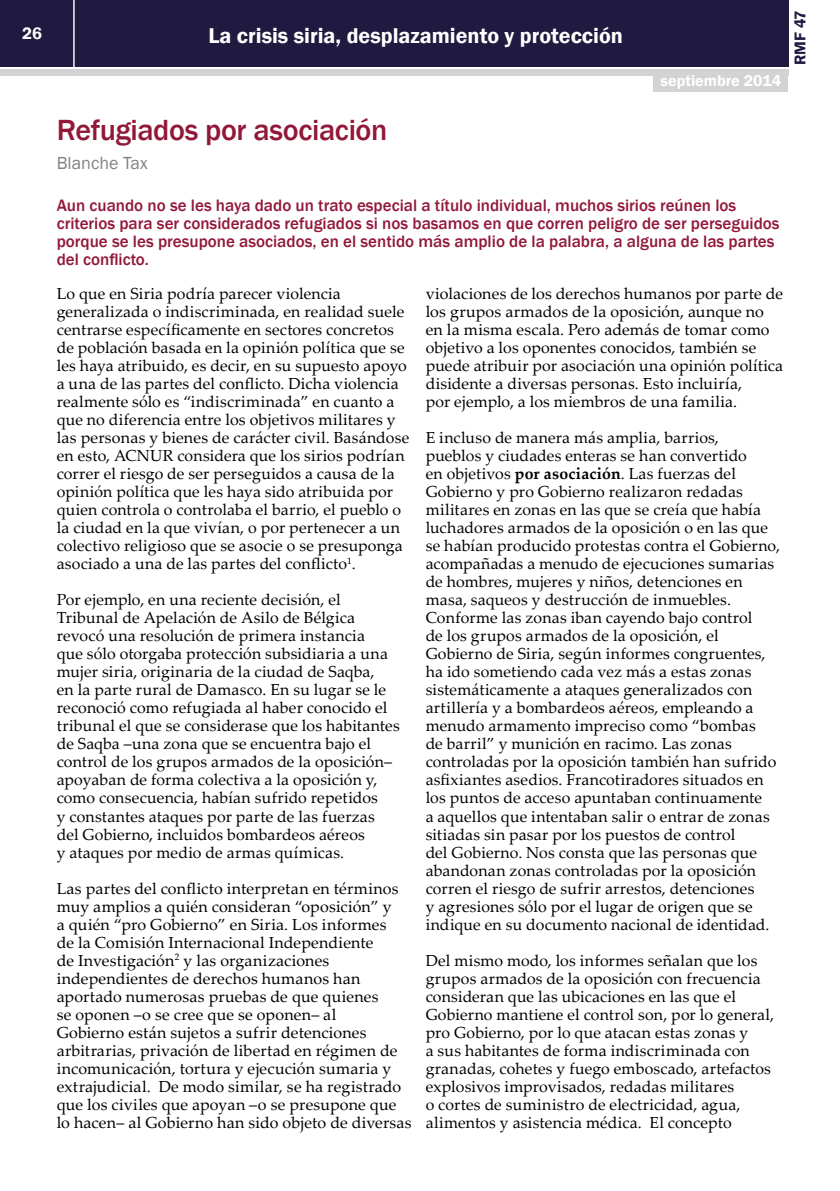
<style>
.page{position:relative;width:840px;height:1191px;background:#fff}
.page>*{position:absolute;margin:0;border:0;box-sizing:border-box;transform-origin:0 0}
.t1{font:500 30px "Franklin Gothic";letter-spacing:-.015em;color:#92183a}
.t2{font:600 22px "Franklin Gothic";color:#fff}
.t3{font:18px "Franklin Gothic";color:#808285}
.t4{font:500 17px/18px "Franklin Gothic";color:#92183a}
.t5{font:600 17px "Franklin Gothic";color:#fff}
.t6{font:16px/18px "Palatino Linotype";letter-spacing:.01em;color:#000}
.t7{font:600 16px "Franklin Gothic";color:#fff}
.t8{font:600 16px "Franklin Gothic";color:#211a40}
.s1{font-weight:700}
</style>
<div class="page">
<div style="left:0;top:0;width:787px;height:66px;background:#211a40"></div>
<div style="left:0;top:69px;width:787px;height:6px;background:#d1d3d4"></div>
<hr style="left:73px;top:0;width:2px;height:67px;background:#fff">
<div style="left:653px;top:74px;width:134px;height:18px;background:#d1d3d4"></div>
<p class="t5" style="left:22px;top:23px;width:21px">26</p>
<h2 class="t2" style="left:208px;top:22px;width:416px">La crisis siria, desplazamiento y protección</h2>
<p class="t7" style="left:660px;top:71px;width:122px">septiembre 2014</p>
<p class="t8" style="left:789px;top:65px;width:57px;rotate:-90deg">RMF 47</p>
<h1 class="t1" style="left:57px;top:112px;width:332px">Refugiados por asociación</h1>
<p class="t3" style="left:57px;top:152px;width:92px">Blanche Tax</p>
<p class="t4" style="left:57px;top:197px;width:724px">Aun cuando no se les haya dado un trato especial a título individual, muchos sirios reúnen los criterios para ser considerados refugiados si nos basamos en que corren peligro de ser perseguidos porque se les presupone asociados, en el sentido más amplio de la palabra, a alguna de las partes del conflicto.</p>
<p class="t6" style="left:57px;top:284px;width:354px">Lo que en Siria podría parecer violencia generalizada o indiscriminada, en realidad suele centrarse específicamente en sectores concretos de población basada en la opinión política que se les haya atribuido, es decir, en su supuesto apoyo a una de las partes del conflicto. Dicha violencia realmente sólo es “indiscriminada” en cuanto a que no diferencia entre los objetivos militares y las personas y bienes de carácter civil. Basándose en esto, ACNUR considera que los sirios podrían correr el riesgo de ser perseguidos a causa de la opinión política que les haya sido atribuida por quien controla o controlaba el barrio, el pueblo o la ciudad en la que vivían, o por pertenecer a un colectivo religioso que se asocie o se presuponga asociado a una de las partes del conflicto<sup>1</sup>.</p>
<p class="t6" style="left:57px;top:590px;width:344px">Por ejemplo, en una reciente decisión, el Tribunal de Apelación de Asilo de Bélgica revocó una resolución de primera instancia<br>que sólo otorgaba protección subsidiaria a una mujer siria, originaria de la ciudad de Saqba,<br>en la parte rural de Damasco. En su lugar se le reconoció como refugiada al haber conocido el tribunal el que se considerase que los habitantes de Saqba ‒una zona que se encuentra bajo el control de los grupos armados de la oposición‒ apoyaban de forma colectiva a la oposición y, como consecuencia, habían sufrido repetidos<br>y constantes ataques por parte de las fuerzas del Gobierno, incluidos bombardeos aéreos<br>y ataques por medio de armas químicas.</p>
<p class="t6" style="left:57px;top:878px;width:356px">Las partes del conflicto interpretan en términos muy amplios a quién consideran “oposición” y<br>a quién “pro Gobierno” en Siria. Los informes<br>de la Comisión Internacional Independiente<br>de Investigación<sup>2</sup> y las organizaciones independientes de derechos humanos han aportado numerosas pruebas de que quienes<br>se oponen ‒o se cree que se oponen‒ al<br>Gobierno están sujetos a sufrir detenciones arbitrarias, privación de libertad en régimen de incomunicación, tortura y ejecución sumaria y extrajudicial. De modo similar, se ha registrado que los civiles que apoyan ‒o se presupone que lo hacen‒ al Gobierno han sido objeto de diversas</p>
<p class="t6" style="left:425px;top:284px;width:359px">violaciones de los derechos humanos por parte de los grupos armados de la oposición, aunque no en la misma escala. Pero además de tomar como objetivo a los oponentes conocidos, también se puede atribuir por asociación una opinión política disidente a diversas personas. Esto incluiría,<br>por ejemplo, a los miembros de una familia.</p>
<p class="t6" style="left:425px;top:428px;width:355px">E incluso de manera más amplia, barrios,<br>pueblos y ciudades enteras se han convertido<br>en objetivos <span class="s1">por asociación</span>. Las fuerzas del Gobierno y pro Gobierno realizaron redadas militares en zonas en las que se creía que había luchadores armados de la oposición o en las que se habían producido protestas contra el Gobierno, acompañadas a menudo de ejecuciones sumarias de hombres, mujeres y niños, detenciones en masa, saqueos y destrucción de inmuebles.<br>Conforme las zonas iban cayendo bajo control<br>de los grupos armados de la oposición, el Gobierno de Siria, según informes congruentes, ha ido sometiendo cada vez más a estas zonas sistemáticamente a ataques generalizados con artillería y a bombardeos aéreos, empleando a menudo armamento impreciso como “bombas<br>de barril” y munición en racimo. Las zonas controladas por la oposición también han sufrido asfixiantes asedios. Francotiradores situados en los puntos de acceso apuntaban continuamente<br>a aquellos que intentaban salir o entrar de zonas sitiadas sin pasar por los puestos de control<br>del Gobierno. Nos consta que las personas que abandonan zonas controladas por la oposición corren el riesgo de sufrir arrestos, detenciones<br>y agresiones sólo por el lugar de origen que se indique en su documento nacional de identidad.</p>
<p class="t6" style="left:425px;top:950px;width:349px">Del mismo modo, los informes señalan que los grupos armados de la oposición con frecuencia consideran que las ubicaciones en las que el Gobierno mantiene el control son, por lo general, pro Gobierno, por lo que atacan estas zonas y<br>a sus habitantes de forma indiscriminada con granadas, cohetes y fuego emboscado, artefactos explosivos improvisados, redadas militares<br>o cortes de suministro de electricidad, agua, alimentos y asistencia médica. El concepto</p>
</div>
